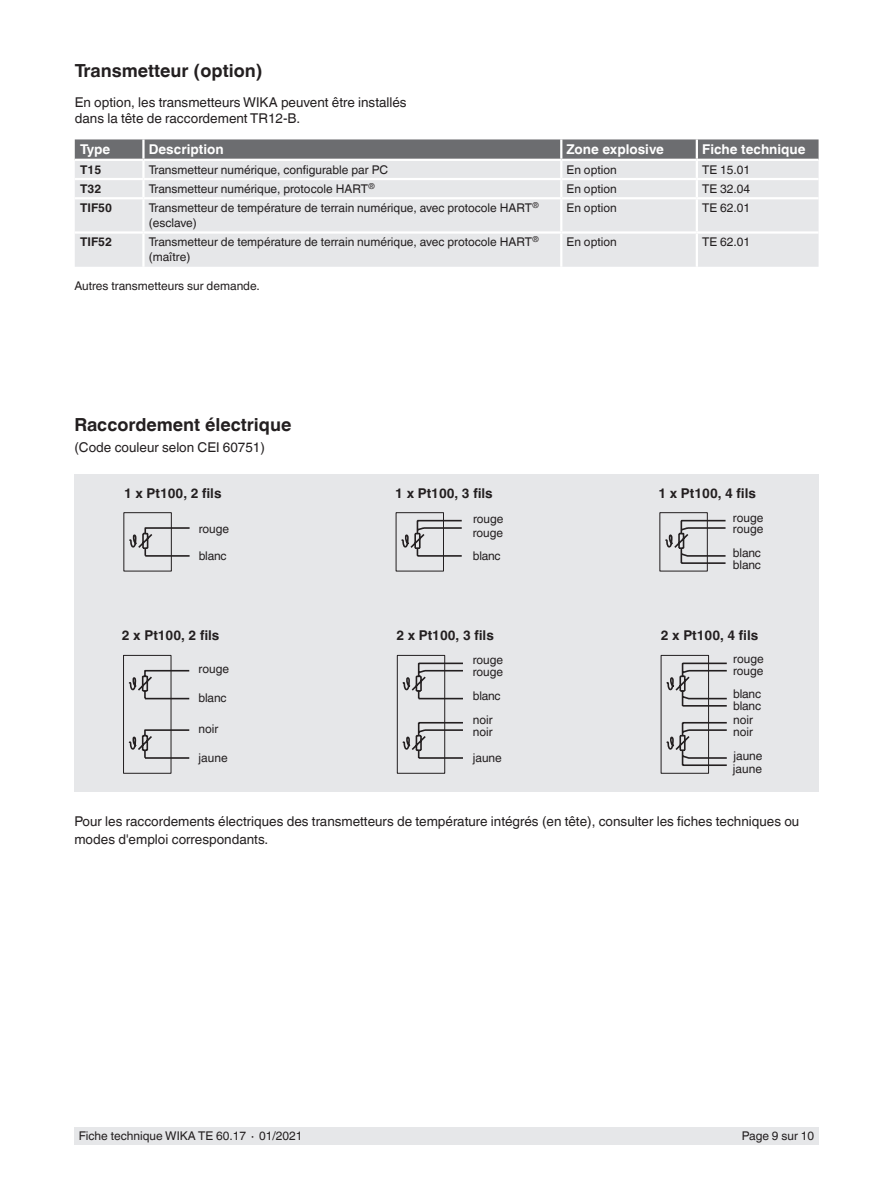
<style>
.page{position:relative;width:893px;height:1188px;background:#fff}
.page>*{position:absolute;margin:0;border:0;box-sizing:border-box;transform-origin:0 0}
.t1{font:700 18px "Helvetica World";color:#231f20}
.t2{font:13.5px/18px "Helvetica World";color:#231f20}
.t3{font:700 13.5px "Helvetica World";color:#231f20}
.t4{font:700 13.5px "Helvetica World";color:#fff}
.t5{font:12px/15px "Helvetica World";color:#231f20}
.t6{font:700 12px "Helvetica World";color:#231f20}
</style>
<div class="page">
<div style="left:74px;top:1128px;width:745px;height:17px;background:#e6e7e9"></div>
<div style="left:74px;top:474px;width:745px;height:318px;background:#e6e7e9"></div>
<svg style="left:123px;top:654px;width:586px;height:120px"></svg>
<svg style="left:127px;top:662px;width:600px;height:105px"></svg>
<svg style="left:123px;top:512px;width:603px;height:60px"></svg>
<div style="left:75px;top:199px;width:744px;height:68px;background:#e6e7e9"></div>
<svg style="left:75px;top:139px;width:744px;height:58px;background:#c0c1c3"></svg>
<hr style="left:142px;top:199px;width:3px;height:32px;background:#fff">
<hr style="left:560px;top:199px;width:2px;height:32px;background:#fff">
<hr style="left:696px;top:199px;width:2px;height:32px;background:#fff">
<hr style="left:75px;top:231px;width:68px;height:3px;background:#fff">
<hr style="left:143px;top:231px;width:418px;height:3px;background:#fff">
<hr style="left:142px;top:234px;width:3px;height:33px;background:#fff">
<hr style="left:561px;top:231px;width:136px;height:3px;background:#fff">
<hr style="left:560px;top:234px;width:2px;height:33px;background:#fff">
<hr style="left:697px;top:231px;width:122px;height:3px;background:#fff">
<hr style="left:696px;top:234px;width:2px;height:33px;background:#fff">
<h1 class="t1" style="left:75px;top:60px;width:189px">Transmetteur (option)</h1>
<p class="t2" style="left:75px;top:94px;width:333px;line-height:16.5px">En option, les transmetteurs WIKA peuvent être installés dans la tête de raccordement TR12-B.</p>
<p class="t4" style="left:80px;top:142px;width:32px">Type</p>
<p class="t4" style="left:149px;top:142px;width:76px">Description</p>
<p class="t4" style="left:567px;top:142px;width:99px">Zone explosive</p>
<p class="t4" style="left:702px;top:142px;width:105px">Fiche technique</p>
<p class="t6" style="left:80px;top:163px;width:23px">T15</p>
<p class="t5" style="left:149px;top:162px;width:241px">Transmetteur numérique, configurable par PC</p>
<p class="t5" style="left:567px;top:162px;width:52px">En option</p>
<p class="t5" style="left:702px;top:162px;width:50px">TE 15.01</p>
<p class="t6" style="left:80px;top:182px;width:23px">T32</p>
<p class="t5" style="left:149px;top:181px;width:228px">Transmetteur numérique, protocole HART<sup>®</sup></p>
<p class="t5" style="left:567px;top:181px;width:52px">En option</p>
<p class="t5" style="left:702px;top:181px;width:50px">TE 32.04</p>
<p class="t6" style="left:80px;top:201px;width:34px">TIF50</p>
<p class="t5" style="left:149px;top:201px;width:392px">Transmetteur de température de terrain numérique, avec protocole HART<sup>® </sup>(esclave)</p>
<p class="t5" style="left:567px;top:201px;width:52px">En option</p>
<p class="t5" style="left:702px;top:201px;width:50px">TE 62.01</p>
<p class="t6" style="left:80px;top:235px;width:34px">TIF52</p>
<p class="t5" style="left:149px;top:235px;width:392px">Transmetteur de température de terrain numérique, avec protocole HART<sup>® </sup>(maître)</p>
<p class="t5" style="left:567px;top:235px;width:52px">En option</p>
<p class="t5" style="left:702px;top:235px;width:50px">TE 62.01</p>
<p class="t5" style="left:74px;top:279px;width:187px">Autres transmetteurs sur demande.</p>
<h1 class="t1" style="left:74px;top:414px;width:219px">Raccordement électrique</h1>
<p class="t2" style="left:74px;top:438px;width:192px">(Code couleur selon CEI 60751)</p>
<p class="t3" style="left:124px;top:485px;width:99px">1 x Pt100, 2 fils</p>
<p class="t3" style="left:395px;top:485px;width:99px">1 x Pt100, 3 fils</p>
<p class="t3" style="left:658px;top:485px;width:99px">1 x Pt100, 4 fils</p>
<p class="t5" style="left:733px;top:510px;width:32px">rouge</p>
<p class="t5" style="left:199px;top:521px;width:32px">rouge</p>
<p class="t5" style="left:473px;top:512px;width:32px;line-height:14.1px">rouge rouge</p>
<p class="t5" style="left:733px;top:522px;width:32px">rouge</p>
<p class="t5" style="left:199px;top:549px;width:29px">blanc</p>
<p class="t5" style="left:473px;top:548px;width:29px">blanc</p>
<p class="t5" style="left:733px;top:547px;width:29px;line-height:12px">blanc blanc</p>
<p class="t3" style="left:122px;top:627px;width:99px">2 x Pt100, 2 fils</p>
<p class="t3" style="left:396px;top:627px;width:99px">2 x Pt100, 3 fils</p>
<p class="t3" style="left:661px;top:627px;width:99px">2 x Pt100, 4 fils</p>
<p class="t5" style="left:199px;top:662px;width:32px">rouge</p>
<p class="t5" style="left:473px;top:689px;width:29px">blanc</p>
<p class="t5" style="left:473px;top:653px;width:32px">rouge</p>
<p class="t5" style="left:733px;top:652px;width:32px">rouge</p>
<p class="t5" style="left:733px;top:663px;width:32px">rouge</p>
<p class="t5" style="left:473px;top:665px;width:32px">rouge</p>
<p class="t5" style="left:733px;top:681px;width:29px;line-height:25.5px">blanc noir</p>
<p class="t5" style="left:199px;top:691px;width:29px">blanc</p>
<p class="t5" style="left:733px;top:698px;width:29px">blanc</p>
<p class="t5" style="left:473px;top:712px;width:21px">noir</p>
<p class="t5" style="left:199px;top:721px;width:21px">noir</p>
<p class="t5" style="left:473px;top:724px;width:21px">noir</p>
<p class="t5" style="left:733px;top:724px;width:21px">noir</p>
<p class="t5" style="left:199px;top:750px;width:31px">jaune</p>
<p class="t5" style="left:473px;top:750px;width:31px">jaune</p>
<p class="t5" style="left:733px;top:748px;width:31px">jaune</p>
<p class="t5" style="left:733px;top:761px;width:31px">jaune</p>
<p class="t2" style="left:74px;top:812px;width:726px">Pour les raccordements électriques des transmetteurs de température intégrés (en tête), consulter les fiches techniques ou modes d'emploi correspondants.</p>
<p class="t5" style="left:79px;top:1129px;width:225px">Fiche technique WIKA TE 60.17 ∙ 01/2021</p>
<p class="t5" style="left:742px;top:1129px;width:74px">Page 9 sur 10</p>
</div>
